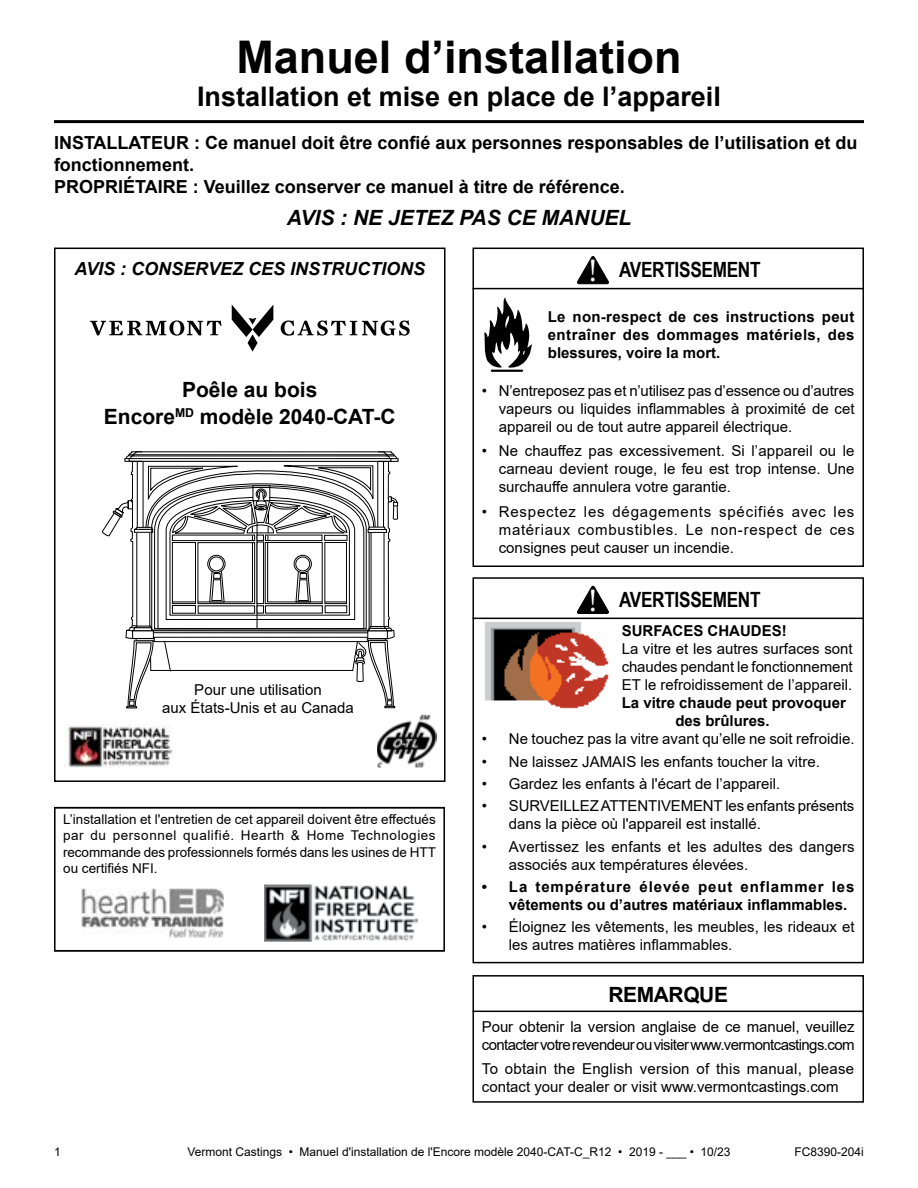
<style>
.page{position:relative;width:918px;height:1188px;background:#fff}
.page>*{position:absolute;margin:0;border:0;box-sizing:border-box;transform-origin:0 0}
.t1{font:700 45px "Arial";color:#000}
.t2{font:700 27px "Arial";color:#000}
.t3{font:700 21px/27.3px "Arial";color:#000;text-align:center}
.t4{font:700 21px "Arial Narrow";letter-spacing:-.015em;color:#000}
.t5{font:italic 700 21px "Arial";color:#000}
.t6{font:700 21px "Arial";letter-spacing:-.02em;color:#000}
.t7{font:18.9px/22.6px "Helvetica";color:#000}
.t8{font:700 18px/21.6px "Arial";color:#000}
.t9{font:italic 700 18px "Arial";color:#000}
.t10{font:15px/18px "Arial";color:#000}
.t11{font:700 15px/18px "Arial";color:#000}
.t12{font:15px/18px "Arial";letter-spacing:-.04em;color:#000}
.t13{font:13.5px/16.2px "Arial";letter-spacing:-.005em;color:#000;text-align:justify}
.t14{font:12px "Arial";color:#000}
.s1{font-family:"Minion Pro";font-weight:400;font-size:32.25px;color:#fff}
</style>
<div class="page">
<hr style="left:54px;top:120px;width:810px;height:3px;background:#000">
<hr style="left:472px;top:1011px;width:392px;height:1px;background:#000">
<div style="left:472px;top:975px;width:392px;height:128px;border:2px solid #000"></div>
<svg style="left:485px;top:297px;width:47px;height:75px"></svg>
<div style="left:472px;top:248px;width:392px;height:319px;border:2px solid #000"></div>
<hr style="left:472px;top:288px;width:392px;height:1px;background:#000">
<svg style="left:577px;top:256px;width:32px;height:28px"></svg>
<svg style="left:54px;top:807px;width:391px;height:145px"></svg>
<img style="left:264px;top:885px;width:153px;height:56px">
<img style="left:82px;top:888px;width:142px;height:49px">
<img style="left:485px;top:622px;width:123px;height:87px">
<div style="left:472px;top:577px;width:392px;height:386px;border:2px solid #000"></div>
<hr style="left:472px;top:618px;width:392px;height:1px;background:#000">
<svg style="left:577px;top:586px;width:32px;height:28px"></svg>
<hr style="left:153px;top:632px;width:215px;height:1px;background:#000">
<div style="left:154px;top:637px;width:214px;height:5px;border:1px solid #000"></div>
<div style="left:367px;top:630px;width:21px;height:9px;border:1px solid #000"></div>
<div style="left:132px;top:630px;width:22px;height:9px;background:#fff;border:1px solid #000"></div>
<svg style="left:126px;top:638px;width:269px;height:71px"></svg>
<svg style="left:102px;top:451px;width:296px;height:180px"></svg>
<svg style="left:232px;top:305px;width:41px;height:47px"></svg>
<svg style="left:281px;top:320px;width:129px;height:16px"></svg>
<svg style="left:90px;top:320px;width:132px;height:16px"></svg>
<div style="left:54px;top:248px;width:392px;height:534px;border:2px solid #000"></div>
<img style="left:377px;top:714px;width:59px;height:53px">
<img style="left:64px;top:725px;width:109px;height:42px">
<h1 class="t1" style="left:236px;top:26px;width:447px">Manuel d’installation</h1>
<h2 class="t2" style="left:197px;top:77px;width:525px">Installation et mise en place de l’appareil</h2>
<p class="t8" style="left:54px;top:132px;width:805px">INSTALLATEUR : Ce manuel doit être confié aux personnes responsables de l’utilisation et du fonctionnement.<br>PROPRIÉTAIRE : Veuillez conserver ce manuel à titre de référence.</p>
<h3 class="t5" style="left:287px;top:203px;width:346px">AVIS : NE JETEZ PAS CE MANUEL</h3>
<p class="t9" style="left:74px;top:256px;width:352px">AVIS : CONSERVEZ CES INSTRUCTIONS</p>
<h3 class="t3" style="left:104px;top:376px;width:293px">Poêle au bois<br>Encore<sup>MD</sup> modèle 2040-CAT-C</h3>
<p class="t10" style="left:162px;top:680px;width:193px;text-align:center">Pour une utilisation<br>aux États-Unis et au Canada</p>
<p class="t7" style="left:304px;top:800px;width:150px">Encore NC Cover<br>5/05</p>
<p class="t13" style="left:63px;top:811px;width:374px">L’installation et l'entretien de cet appareil doivent être effectués par du personnel qualifié. Hearth &amp; Home Technologies recommande des professionnels formés dans les usines de HTT ou certifiés NFI.</p>
<h3 class="t4" style="left:589px;top:254px;width:174px"><span class="s1">!</span> AVERTISSEMENT</h3>
<p class="t11" style="left:548px;top:308px;width:308px;text-align:justify">Le non-respect de ces instructions peut entraîner des dommages matériels, des blessures, voire la mort.</p>
<p class="t10" style="left:499px;top:381px;width:357px;text-align:justify;text-indent:-17px">• N’entreposez pas et n’utilisez pas d’essence ou d’autres vapeurs ou liquides inflammables à proximité de cet appareil ou de tout autre appareil électrique.</p>
<p class="t10" style="left:499px;top:442px;width:357px;text-align:justify;text-indent:-17px">• Ne chauffez pas excessivement. Si l’appareil ou le carneau devient rouge, le feu est trop intense. Une surchauffe annulera votre garantie.</p>
<p class="t10" style="left:499px;top:503px;width:357px;text-align:justify;text-indent:-17px">• Respectez les dégagements spécifiés avec les matériaux combustibles. Le non-respect de ces consignes peut causer un incendie.</p>
<h3 class="t4" style="left:589px;top:584px;width:174px"><span class="s1">!</span> AVERTISSEMENT</h3>
<p class="t11" style="left:622px;top:621px;width:166px">SURFACES CHAUDES!</p>
<p class="t10" style="left:622px;top:639px;width:233px;text-align:justify">La vitre et les autres surfaces sont chaudes pendant le fonctionnement ET le refroidissement de l’appareil.</p>
<p class="t11" style="left:675px;top:693px;width:172px;text-indent:-54px">La vitre chaude peut provoquer des brûlures.</p>
<p class="t10" style="left:482px;top:730px;width:374px">• Ne touchez pas la vitre avant qu’elle ne soit refroidie.</p>
<p class="t10" style="left:482px;top:752px;width:339px">• Ne laissez JAMAIS les enfants toucher la vitre.</p>
<p class="t10" style="left:482px;top:775px;width:300px">• Gardez les enfants à l'écart de l’appareil.</p>
<p class="t10" style="left:509px;top:797px;width:347px;text-indent:-27px">• SURVEILLEZ ATTENTIVEMENT les enfants présents dans la pièce où l'appareil est installé.</p>
<p class="t10" style="left:509px;top:837px;width:347px;text-indent:-27px">• Avertissez les enfants et les adultes des dangers associés aux températures élevées.</p>
<p class="t11" style="left:509px;top:878px;width:347px;text-indent:-27px">• La température élevée peut enflammer les vêtements ou d’autres matériaux inflammables.</p>
<p class="t10" style="left:509px;top:918px;width:347px;text-indent:-27px">• Éloignez les vêtements, les meubles, les rideaux et les autres matières inflammables.</p>
<h3 class="t6" style="left:608px;top:980px;width:121px">REMARQUE</h3>
<p class="t12" style="left:482px;top:1017px;width:374px">Pour obtenir la version anglaise de ce manuel, veuillez contacter votre revendeur ou visiter www.vermontcastings.com</p>
<p class="t10" style="left:482px;top:1060px;width:374px">To obtain the English version of this manual, please contact your dealer or visit www.vermontcastings.com</p>
<p class="t14" style="left:54px;top:1144px;width:8px">1</p>
<p class="t14" style="left:187px;top:1144px;width:545px">Vermont Castings • Manuel d'installation de l'Encore modèle 2040-CAT-C_R12 • 2019 - ___ • 10/23</p>
<p class="t14" style="left:795px;top:1144px;width:71px">FC8390-204i</p>
</div>
